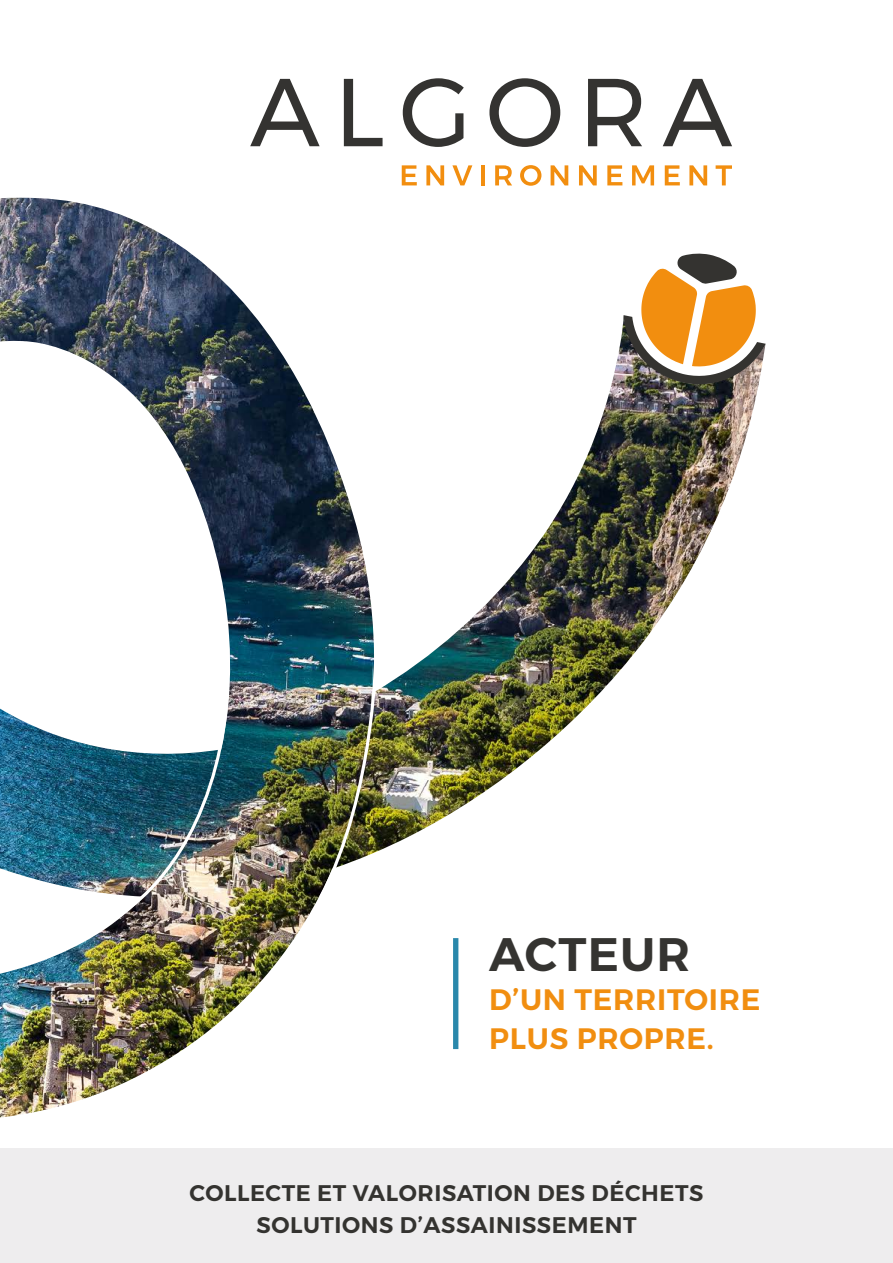
<style>
.page{position:relative;width:893px;height:1263px;background:#fff}
.page>*{position:absolute;margin:0;border:0;box-sizing:border-box;transform-origin:0 0}
.t1{font:600 46.8px "Montserrat";letter-spacing:.025em;color:#353431}
.t2{font:600 29.4px/39.2px "Montserrat";letter-spacing:.025em;color:#f18e10}
.t3{font:600 22.5px/31.5px "Montserrat";letter-spacing:.025em;color:#343330;text-align:center}
</style>
<div class="page">
<svg style="left:250px;top:79px;width:70px;height:67px"></svg>
<svg style="left:344px;top:79px;width:39px;height:67px"></svg>
<svg style="left:403px;top:78px;width:61px;height:69px"></svg>
<svg style="left:489px;top:78px;width:71px;height:69px"></svg>
<svg style="left:588px;top:79px;width:54px;height:67px"></svg>
<svg style="left:663px;top:79px;width:69px;height:67px"></svg>
<svg style="left:402px;top:165px;width:15px;height:20px"></svg>
<svg style="left:426px;top:165px;width:18px;height:20px"></svg>
<svg style="left:452px;top:165px;width:20px;height:20px"></svg>
<hr style="left:481px;top:165px;width:3px;height:20px;background:#f28e0f">
<svg style="left:495px;top:165px;width:17px;height:20px"></svg>
<svg style="left:520px;top:165px;width:21px;height:21px"></svg>
<svg style="left:551px;top:165px;width:17px;height:20px"></svg>
<svg style="left:579px;top:165px;width:18px;height:20px"></svg>
<svg style="left:607px;top:165px;width:15px;height:20px"></svg>
<svg style="left:632px;top:165px;width:22px;height:20px"></svg>
<svg style="left:665px;top:165px;width:15px;height:20px"></svg>
<svg style="left:689px;top:165px;width:18px;height:20px"></svg>
<svg style="left:716px;top:165px;width:16px;height:20px"></svg>
<img style="left:0;top:198px;width:758px;height:919px">
<svg style="left:624px;top:253px;width:142px;height:137px"></svg>
<img style="left:119px;top:650px;width:260px;height:267px">
<div style="left:453px;top:938px;width:5px;height:111px;background:#2a88ab"></div>
<div style="left:0;top:1149px;width:893px;height:114px;background:#eeedee"></div>
<h1 class="t1" style="left:489px;top:917px;width:203px">ACTEUR</h1>
<h2 class="t2" style="left:489px;top:980px;width:273px">D’UN TERRITOIRE<br>PLUS PROPRE.</h2>
<p class="t3" style="left:189px;top:1177px;width:515px">COLLECTE ET VALORISATION DES DÉCHETS<br>SOLUTIONS D’ASSAINISSEMENT</p>
</div>
